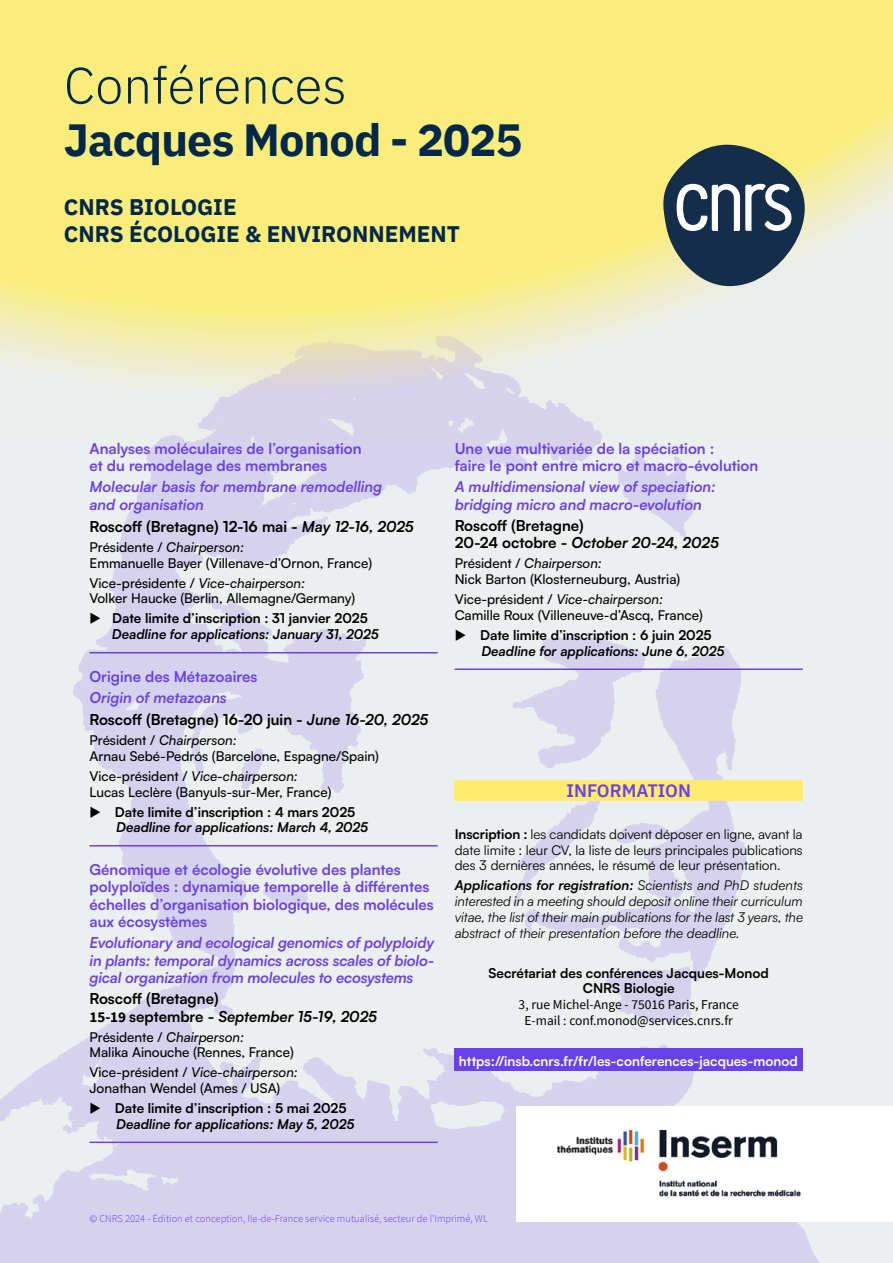
<style>
.page{position:relative;width:893px;height:1263px;background:#fff}
.page>*{position:absolute;margin:0;border:0;box-sizing:border-box;transform-origin:0 0}
.t1{font:300 51px "IBM Plex Sans";color:#00284b}
.t2{font:700 45px "IBM Plex Sans";letter-spacing:-.02em;color:#00284b}
.t3{font:700 22.5px/27px "IBM Plex Sans";color:#00284b}
.t4{font:600 18px "IBM Plex Sans";color:#6941eb}
.t5{font:700 15px/17.2px "Satoshi";color:#6941eb}
.t6{font:italic 700 15px/17.2px "Satoshi";color:#6941eb}
.t7{font:700 15px/17.2px "Satoshi";color:#000}
.t8{font:500 13.5px/15.8px "Satoshi";color:#000}
.t9{font:italic 700 13.5px/15.8px "Satoshi";color:#000}
.t10{font:italic 13.5px/15.8px "Satoshi";color:#000;text-align:justify}
.t11{font:13.5px/15.8px "Satoshi";color:#000;text-align:justify}
.t12{font:13.5px/15.8px "Source Sans Pro";color:#000;text-align:center}
.t13{font:700 13.5px "Satoshi";color:#fff}
.t14{font:700 13.5px/15.8px "Satoshi";color:#000;text-align:center}
.t15{font:300 10.5px "Source Sans Pro";color:#6941eb}
.s1{font-style:italic}
.s2{font-style:normal}
.s3{font-style:italic;color:#6941eb}
.s4{font-family:"Source Sans Pro"}
.s5{font-weight:700}
</style>
<div class="page">
<img style="left:0;top:438px;width:893px;height:825px">
<svg style="left:0;top:0;width:893px;height:438px"></svg>
<div style="left:517px;top:1106px;width:376px;height:115px;background:#fff"></div>
<svg style="left:663px;top:145px;width:142px;height:141px"></svg>
<img style="left:556px;top:1129px;width:245px;height:68px">
<hr style="left:90px;top:652px;width:348px;height:1px;background:#6941eb">
<hr style="left:90px;top:845px;width:348px;height:1px;background:#6941eb">
<hr style="left:90px;top:1141px;width:348px;height:2px;background:#6941eb">
<hr style="left:455px;top:668px;width:348px;height:2px;background:#6941eb">
<div style="left:455px;top:780px;width:348px;height:20px;background:#ffeb6e"></div>
<div style="left:455px;top:1048px;width:348px;height:22px;background:#6941eb"></div>
<h1 class="t1" style="left:64px;top:47px;width:284px">Conférences</h1>
<h2 class="t2" style="left:64px;top:104px;width:460px">Jacques Monod - 2025</h2>
<h3 class="t3" style="left:64px;top:192px;width:398px">CNRS BIOLOGIE<br>CNRS ÉCOLOGIE &amp; ENVIRONNEMENT</h3>
<p class="t5" style="left:90px;top:439px;width:274px">Analyses moléculaires de l’organisation et du remodelage des membranes</p>
<p class="t6" style="left:90px;top:477px;width:294px;line-height:18px">Molecular basis for membrane remodelling and organisation</p>
<p class="t7" style="left:90px;top:517px;width:326px">Roscoff (Bretagne) 12-16 mai - <span class="s1">May 12-16, 2025</span></p>
<p class="t8" style="left:90px;top:538px;width:284px">Présidente / <span class="s1">Chairperson:<br></span>Emmanuelle Bayer (Villenave-d’Ornon, France)</p>
<p class="t8" style="left:90px;top:574px;width:267px">Vice-présidente / <span class="s1">Vice-chairperson:<br></span>Volker Haucke (Berlin, Allemagne/Germany)</p>
<p class="t9" style="left:112px;top:610px;width:268px;text-indent:-22px">◆ <span class="s2">Date limite d’inscription : 31 janvier 2025<br></span>Deadline for applications: January 31, 2025</p>
<p class="t5" style="left:90px;top:667px;width:169px">Origine des Métazoaires</p>
<p class="t7" style="left:90px;top:686px;width:340px;line-height:21.5px"><span class="s3">Origin of metazoans<br></span>Roscoff (Bretagne) 16-20 juin - <span class="s1">June 16-20, 2025</span></p>
<p class="t8" style="left:90px;top:731px;width:291px">Président / <span class="s1">Chairperson:<br></span>Arnau Sebé-Pedrós (Barcelone, Espagne/Spain)</p>
<p class="t8" style="left:90px;top:767px;width:243px">Vice-président / <span class="s1">Vice-chairperson:<br></span>Lucas Leclère (Banyuls-sur-Mer, France)</p>
<p class="t9" style="left:116px;top:803px;width:253px;text-indent:-27px">◆ <span class="s2">Date limite d’inscription : 4 mars 2025<br></span>Deadline for applications: March 4, 2025</p>
<p class="t5" style="left:90px;top:860px;width:346px">Génomique et écologie évolutive des plantes polyploïdes : dynamique temporelle à différentes échelles d’organisation biologique, des molécules aux écosystèmes</p>
<p class="t6" style="left:90px;top:933px;width:346px;text-align:justify">Evolutionary and ecological genomics of polyploidy in plants: temporal dynamics across scales of biolo&shy;gical organization from molecules to ecosystems</p>
<p class="t7" style="left:90px;top:989px;width:289px">Roscoff (Bretagne)<br><span class="s4">15-19</span> septembre - <span class="s1">September 15-19, 2025</span></p>
<p class="t8" style="left:90px;top:1028px;width:206px">Présidente / <span class="s1">Chairperson:<br></span>Malika Ainouche (Rennes, France)</p>
<p class="t8" style="left:90px;top:1064px;width:210px">Vice-président / <span class="s1">Vice-chairperson:<br></span>Jonathan Wendel (Ames / USA)</p>
<p class="t9" style="left:116px;top:1099px;width:240px;text-indent:-27px">◆ <span class="s2">Date limite d’inscription : 5 mai 2025<br></span>Deadline for applications: May 5, 2025</p>
<p class="t5" style="left:455px;top:439px;width:305px">Une vue multivariée de la spéciation :<br>faire le pont entre micro et macro-évolution</p>
<p class="t6" style="left:455px;top:477px;width:263px">A multidimensional view of speciation: bridging micro and macro-evolution</p>
<p class="t7" style="left:455px;top:516px;width:266px">Roscoff (Bretagne)<br>20-24 octobre - <span class="s1">October 20-24, 2025</span></p>
<p class="t8" style="left:455px;top:555px;width:227px">Président / <span class="s1">Chairperson:<br></span>Nick Barton (Klosterneuburg, Austria)</p>
<p class="t8" style="left:455px;top:591px;width:250px">Vice-président / <span class="s1">Vice-chairperson:<br></span>Camille Roux (Villeneuve-d’Ascq, France)</p>
<p class="t9" style="left:481px;top:626px;width:245px;text-indent:-27px">◆ <span class="s2">Date limite d’inscription : 6 juin 2025<br></span>Deadline for applications: June 6, 2025</p>
<h3 class="t4" style="left:566px;top:777px;width:126px">INFORMATION</h3>
<p class="t11" style="left:455px;top:825px;width:350px"><span class="s5">Inscription :</span> les candidats doivent déposer en ligne, avant la date limite : leur CV, la liste de leurs principales publications des 3 dernières années, le résumé de leur présentation.</p>
<p class="t10" style="left:455px;top:877px;width:350px"><span class="s5">Applications for registration:</span> Scientists and PhD students interested in a meeting should deposit online their curriculum vitae, the list of their main publications for the last 3 years, the abstract of their presentation before the deadline.</p>
<p class="t14" style="left:489px;top:964px;width:282px">Secrétariat des conférences Jacques-Monod<br>CNRS Biologie</p>
<p class="t12" style="left:519px;top:996px;width:222px">3, rue Michel-Ange - 75016 Paris, France<br>E-mail : conf.monod@services.cnrs.fr</p>
<p class="t13" style="left:459px;top:1051px;width:340px">https://insb.cnrs.fr/fr/les-conferences-jacques-monod</p>
<p class="t15" style="left:90px;top:1211px;width:400px">© CNRS 2024 - Édition et conception, Ile-de-France service mutualisé, secteur de l’Imprimé, WL</p>
</div>
